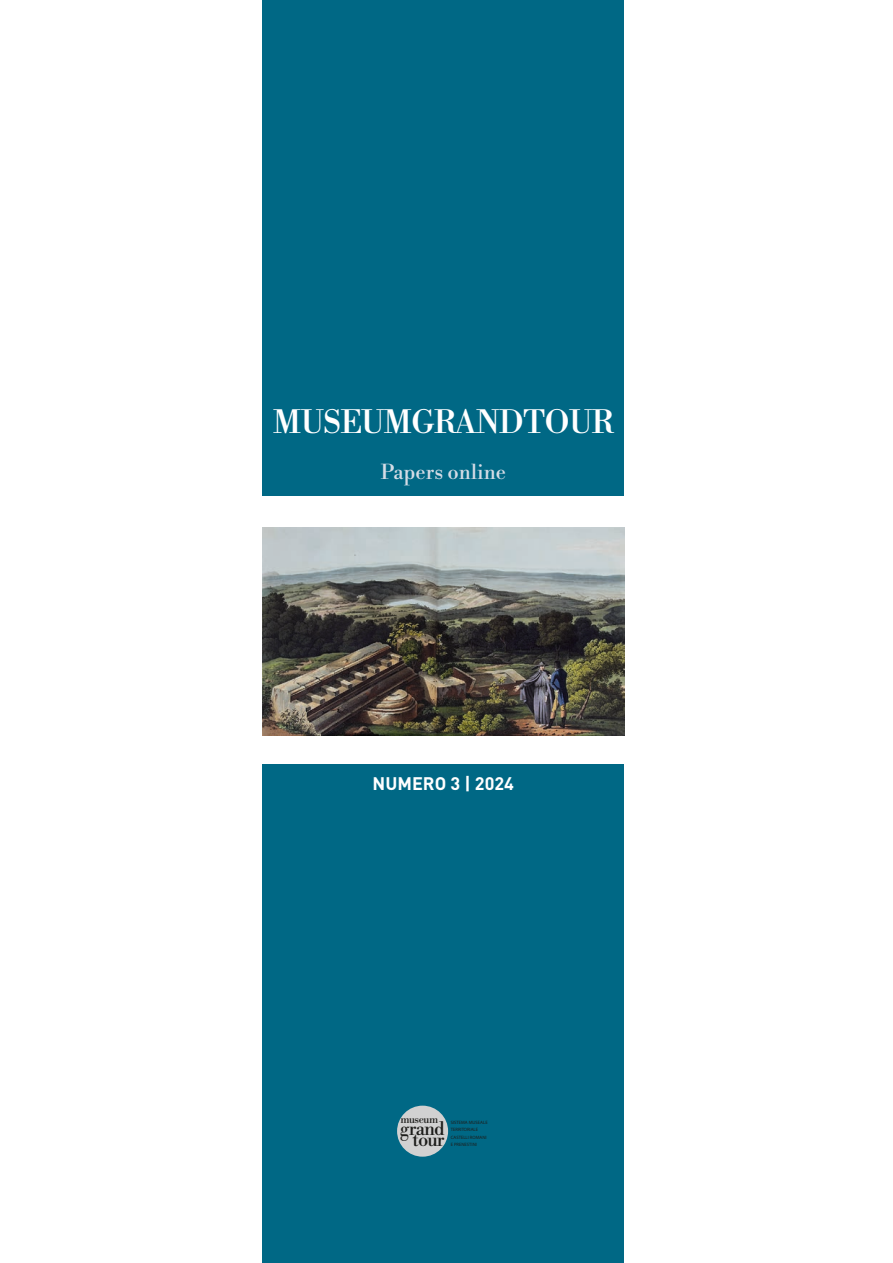
<style>
.page{position:relative;width:893px;height:1263px;background:#fff}
.page>*{position:absolute;margin:0;border:0;box-sizing:border-box;transform-origin:0 0}
.t1{font:31.5px "Libre Bodoni Regular 2";letter-spacing:-.015em;color:#fff}
.t2{font:20.25px "Libre Bodoni Regular 2";color:#d4dce6}
.t3{font:18.3px "Libre Bodoni";letter-spacing:-.05em;color:#1d1d1b}
.t4{font:700 18px "DIN";color:#fff}
.t5{font:10.35px "Libre Bodoni";letter-spacing:-.045em;color:#1d1d1b}
.t6{font:4.65px/7.4px "Myriad Pro";color:#1d1d1b}
</style>
<div class="page">
<div style="left:263px;top:0;width:361px;height:495px;background:#006885"></div>
<div style="left:263px;top:765px;width:361px;height:498px;background:#006885"></div>
<img style="left:263px;top:527px;width:361px;height:209px">
<div style="left:397px;top:1106px;width:51px;height:51px;background:#d1d1d1;border-radius:50%"></div>
<h1 class="t1" style="left:273px;top:404px;width:342px">MUSEUMGRANDTOUR</h1>
<h2 class="t2" style="left:381px;top:460px;width:127px">Papers online</h2>
<h3 class="t4" style="left:373px;top:772px;width:143px">NUMERO 3 | 2024</h3>
<h3 class="t5" style="left:400px;top:1114px;width:39px">museum</h3>
<h3 class="t3" style="left:400px;top:1118px;width:46px">grand</h3>
<p class="t6" style="left:451px;top:1119px;width:38px">SISTEMA MUSEALE<br>TERRITORIALE<br>CASTELLI ROMANI<br>E PRENESTINI</p>
<h3 class="t3" style="left:413px;top:1129px;width:34px">tour</h3>
</div>
